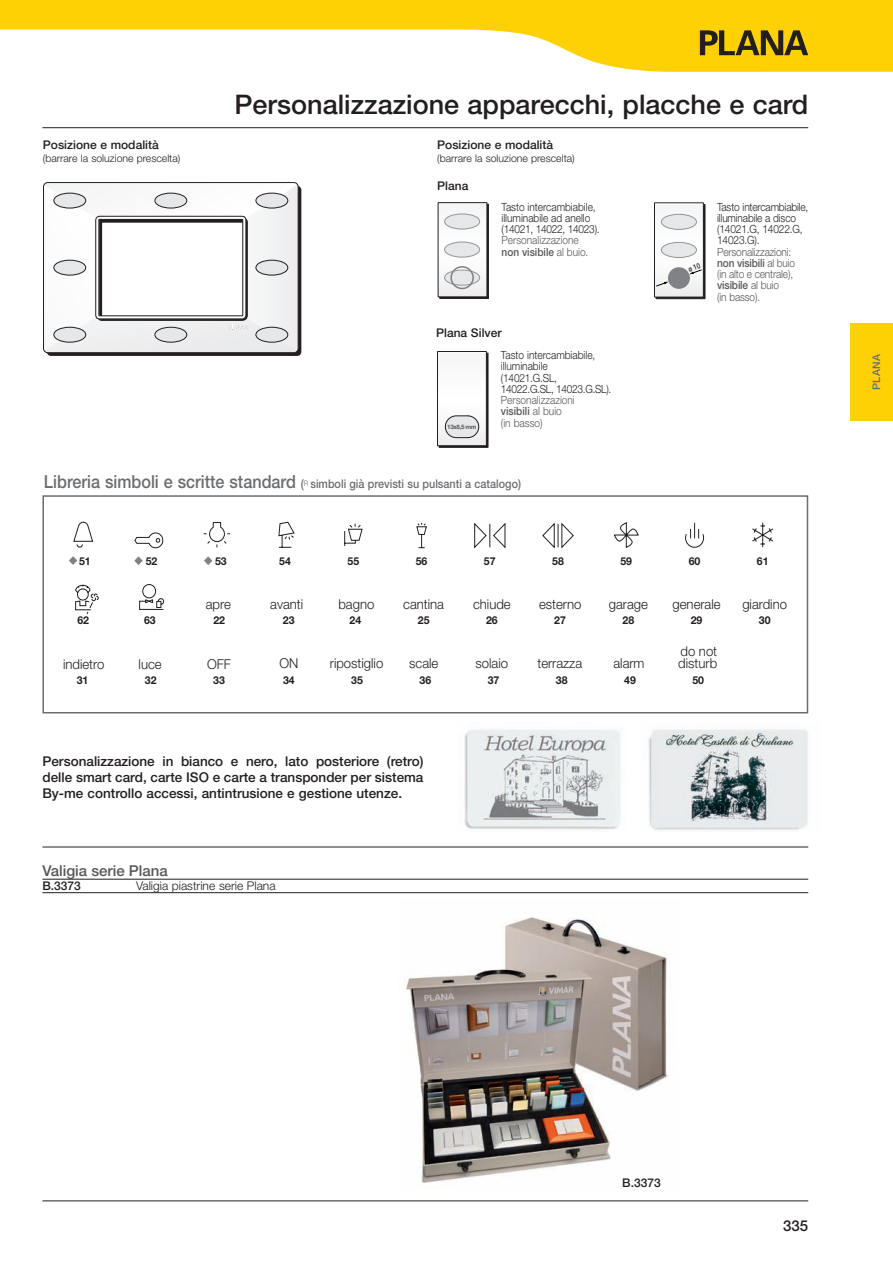
<style>
.page{position:relative;width:893px;height:1263px;background:#fff}
.page>*{position:absolute;margin:0;border:0;box-sizing:border-box;transform-origin:0 0}
.t1{font:500 27px "Helvetica Neue LT Std";color:#231f20}
.t2{font:500 15px "Helvetica Neue LT Std";color:#57585a}
.t3{font:500 15px "Helvetica Neue LT Std";color:#231f20}
.t4{font:500 13.5px/16.2px "Helvetica Neue LT Std";color:#231f20;text-align:justify}
.t5{font:300 13.5px/12.1px "Helvetica Neue LT Std";color:#231f20}
.t6{font:500 12px "Helvetica Neue LT Std";color:#6c6d70;scale:.9 1}
.t7{font:500 12px "Helvetica Neue LT Std";color:#231f20}
.t8{font:300 12px "Helvetica Neue LT Std";color:#231f20}
.t9{font:300 11.25px/11.2px "Helvetica Neue LT Std";letter-spacing:-.015em;color:#231f20;scale:.9 1}
.t10{font:300 11.25px/11.2px "Helvetica Neue LT Std";color:#57585a;scale:.9 1}
.t11{font:700 10.8px "Helvetica Neue LT Std";color:#231f20}
.t12{font:300 10.5px "Helvetica Neue LT Std";color:#231f20}
.t13{font:500 10.5px "Helvetica Neue LT Std";color:#6c6d70}
.t14{font:700 6.15px "Helvetica Neue LT Std";letter-spacing:-.05em;color:#57585a}
.s1{font-weight:500}
.s2{font-size:18px}
.s3{font-weight:300;font-size:7.5px}
</style>
<div class="page">
<svg style="left:0;top:0;width:892px;height:72px;fill:#fed105"></svg>
<hr style="left:42px;top:127px;width:766px;height:1px;background:#231f20">
<hr style="left:42px;top:1200px;width:766px;height:1px;background:#231f20">
<svg style="left:699px;top:30px;width:109px;height:25px;background:#927912"></svg>
<img style="left:405px;top:917px;width:264px;height:266px">
<svg style="left:69px;top:556px;width:8px;height:9px"></svg>
<svg style="left:134px;top:556px;width:9px;height:9px"></svg>
<svg style="left:204px;top:556px;width:8px;height:9px"></svg>
<svg style="left:73px;top:521px;width:91px;height:28px"></svg>
<svg style="left:203px;top:522px;width:28px;height:26px"></svg>
<svg style="left:278px;top:521px;width:495px;height:27px"></svg>
<svg style="left:75px;top:584px;width:89px;height:30px"></svg>
<div style="left:42px;top:495px;width:766px;height:218px;border:2px solid #6c6d70"></div>
<hr style="left:42px;top:878px;width:766px;height:1px;background:#231f20">
<hr style="left:42px;top:892px;width:766px;height:1px;background:#231f20">
<hr style="left:42px;top:846px;width:766px;height:1px;background:#231f20">
<img style="left:464px;top:729px;width:156px;height:101px">
<img style="left:648px;top:729px;width:160px;height:101px">
<div style="left:439px;top:204px;width:50px;height:95px;border:1px solid #231f20"></div>
<svg style="left:439px;top:204px;width:46px;height:91px"></svg>
<div style="left:437px;top:202px;width:50px;height:95px;border:1px solid #231f20"></div>
<div style="left:444px;top:242px;width:35px;height:15px;background:#e6e7e9;border-radius:50%"></div>
<div style="left:444px;top:242px;width:36px;height:15px;border:1px solid #939598;border-radius:50%"></div>
<div style="left:444px;top:270px;width:35px;height:15px;background:#e6e7e9;border-radius:50%"></div>
<div style="left:444px;top:270px;width:36px;height:15px;border:1px solid #939598;border-radius:50%"></div>
<div style="left:450px;top:266px;width:24px;height:23px;border:2px solid #808285;border-radius:50%"></div>
<div style="left:444px;top:214px;width:35px;height:15px;background:#e6e7e9;border-radius:50%"></div>
<div style="left:444px;top:214px;width:36px;height:15px;border:1px solid #939598;border-radius:50%"></div>
<div style="left:655px;top:204px;width:50px;height:95px;border:1px solid #231f20"></div>
<svg style="left:44px;top:182px;width:257px;height:174px"></svg>
<div style="left:95px;top:216px;width:151px;height:103px;border:1px solid #231f20;border-radius:4px"></div>
<div style="left:98px;top:219px;width:145px;height:97px;border:1px solid #231f20"></div>
<div style="left:155px;top:327px;width:32px;height:15px;background:#e6e7e9;border-radius:50%"></div>
<div style="left:155px;top:327px;width:32px;height:15px;border:1px solid #231f20;border-radius:50%"></div>
<div style="left:155px;top:193px;width:32px;height:15px;background:#e6e7e9;border-radius:50%"></div>
<div style="left:155px;top:193px;width:32px;height:15px;border:1px solid #231f20;border-radius:50%"></div>
<div style="left:54px;top:260px;width:32px;height:15px;background:#e6e7e9;border-radius:50%"></div>
<div style="left:54px;top:260px;width:32px;height:15px;border:1px solid #231f20;border-radius:50%"></div>
<div style="left:54px;top:327px;width:32px;height:15px;background:#e6e7e9;border-radius:50%"></div>
<div style="left:54px;top:327px;width:32px;height:15px;border:1px solid #231f20;border-radius:50%"></div>
<div style="left:54px;top:193px;width:32px;height:15px;background:#e6e7e9;border-radius:50%"></div>
<div style="left:54px;top:193px;width:32px;height:15px;border:1px solid #231f20;border-radius:50%"></div>
<div style="left:256px;top:260px;width:32px;height:15px;background:#e6e7e9;border-radius:50%"></div>
<div style="left:256px;top:260px;width:32px;height:15px;border:1px solid #231f20;border-radius:50%"></div>
<div style="left:256px;top:327px;width:32px;height:15px;background:#e6e7e9;border-radius:50%"></div>
<div style="left:256px;top:327px;width:32px;height:15px;border:1px solid #231f20;border-radius:50%"></div>
<div style="left:256px;top:193px;width:32px;height:15px;background:#e6e7e9;border-radius:50%"></div>
<div style="left:256px;top:193px;width:32px;height:15px;border:1px solid #231f20;border-radius:50%"></div>
<div style="left:439px;top:352px;width:49px;height:95px;border:1px solid #231f20"></div>
<svg style="left:439px;top:353px;width:45px;height:91px"></svg>
<div style="left:437px;top:351px;width:49px;height:95px;border:1px solid #231f20"></div>
<hr style="left:438px;top:352px;width:47px;height:1px;background:#fff">
<div style="left:445px;top:416px;width:33px;height:21px;background:#e6e7e9;border-radius:11px"></div>
<div style="left:445px;top:415px;width:34px;height:23px;border:1px solid #231f20;border-radius:11px"></div>
<div style="left:850px;top:323px;width:42px;height:98px;background:#fed105"></div>
<svg style="left:654px;top:203px;width:49px;height:94px"></svg>
<p class="t7" style="left:43px;top:137px;width:117px">Posizione e modalità</p>
<p class="t12" style="left:43px;top:152px;width:139px">(barrare la soluzione prescelta)</p>
<h1 class="t1" style="left:234px;top:88px;width:575px">Personalizzazione apparecchi, placche e card</h1>
<p class="t7" style="left:437px;top:137px;width:117px">Posizione e modalità</p>
<p class="t12" style="left:437px;top:152px;width:139px">(barrare la soluzione prescelta)</p>
<p class="t7" style="left:437px;top:179px;width:33px">Plana</p>
<p class="t9" style="left:501px;top:201px;width:110px">Tasto intercambiabile, illuminabile ad anello (14021, 14022, 14023).</p>
<p class="t10" style="left:501px;top:234px;width:98px">Personalizzazione <span class="s1">non visibile</span> al buio.</p>
<p class="t7" style="left:436px;top:326px;width:67px">Plana Silver</p>
<p class="t14" style="left:447px;top:423px;width:31px">13x8,5 mm</p>
<p class="t9" style="left:501px;top:349px;width:124px">Tasto intercambiabile, illuminabile<br>(14021.G.SL,<br>14022.G.SL, 14023.G.SL).</p>
<p class="t10" style="left:501px;top:394px;width:84px">Personalizzazioni <span class="s1">visibili</span> al buio<br>(in basso)</p>
<p class="t9" style="left:717px;top:201px;width:103px">Tasto intercambiabile, illuminabile a disco (14021.G, 14022.G,<br>14023.G).</p>
<p class="t10" style="left:717px;top:246px;width:88px">Personalizzazioni: <span class="s1">non visibili</span> al buio (in alto e centrale), <span class="s1">visibile</span> al buio<br>(in basso).</p>
<p class="t6" style="left:44px;top:476px;width:531px"><span class="s2">Libreria simboli e scritte standard</span> (<span class="s3">R</span> simboli già previsti su pulsanti a catalogo)</p>
<p class="t11" style="left:79px;top:554px;width:13px">51</p>
<p class="t11" style="left:146px;top:554px;width:13px">52</p>
<p class="t11" style="left:215px;top:554px;width:13px">53</p>
<p class="t5" style="left:206px;top:597px;width:27px">apre</p>
<p class="t5" style="left:539px;top:597px;width:44px">esterno</p>
<p class="t5" style="left:742px;top:597px;width:46px">giardino</p>
<p class="t11" style="left:279px;top:554px;width:13px">54</p>
<p class="t11" style="left:347px;top:554px;width:13px">55</p>
<p class="t11" style="left:416px;top:554px;width:13px">56</p>
<p class="t11" style="left:484px;top:554px;width:13px">57</p>
<p class="t11" style="left:552px;top:554px;width:13px">58</p>
<p class="t11" style="left:620px;top:554px;width:13px">59</p>
<p class="t11" style="left:688px;top:554px;width:13px">60</p>
<p class="t11" style="left:756px;top:554px;width:13px">61</p>
<p class="t5" style="left:270px;top:597px;width:35px">avanti</p>
<p class="t5" style="left:338px;top:597px;width:37px">bagno</p>
<p class="t5" style="left:403px;top:597px;width:42px">cantina</p>
<p class="t5" style="left:473px;top:597px;width:39px">chiude</p>
<p class="t5" style="left:672px;top:597px;width:50px">generale</p>
<p class="t5" style="left:608px;top:597px;width:41px">garage</p>
<p class="t11" style="left:77px;top:613px;width:13px">62</p>
<p class="t11" style="left:144px;top:613px;width:13px">63</p>
<p class="t11" style="left:213px;top:613px;width:13px">22</p>
<p class="t11" style="left:283px;top:613px;width:13px">23</p>
<p class="t11" style="left:349px;top:613px;width:13px">24</p>
<p class="t11" style="left:418px;top:613px;width:13px">25</p>
<p class="t11" style="left:486px;top:613px;width:13px">26</p>
<p class="t11" style="left:554px;top:613px;width:13px">27</p>
<p class="t11" style="left:622px;top:613px;width:13px">28</p>
<p class="t11" style="left:690px;top:613px;width:13px">29</p>
<p class="t11" style="left:759px;top:613px;width:13px">30</p>
<p class="t5" style="left:63px;top:657px;width:43px">indietro</p>
<p class="t5" style="left:139px;top:658px;width:25px">luce</p>
<p class="t5" style="left:207px;top:657px;width:25px">OFF</p>
<p class="t5" style="left:279px;top:657px;width:20px">ON</p>
<p class="t5" style="left:330px;top:657px;width:55px">ripostiglio</p>
<p class="t5" style="left:409px;top:657px;width:31px">scale</p>
<p class="t5" style="left:475px;top:657px;width:34px">solaio</p>
<p class="t5" style="left:537px;top:657px;width:46px">terrazza</p>
<p class="t5" style="left:613px;top:657px;width:33px">alarm</p>
<p class="t5" style="left:678px;top:645px;width:40px">do not disturb</p>
<p class="t11" style="left:77px;top:673px;width:13px">31</p>
<p class="t11" style="left:145px;top:673px;width:13px">32</p>
<p class="t11" style="left:213px;top:673px;width:13px">33</p>
<p class="t11" style="left:283px;top:673px;width:13px">34</p>
<p class="t11" style="left:351px;top:673px;width:13px">35</p>
<p class="t11" style="left:419px;top:673px;width:13px">36</p>
<p class="t11" style="left:487px;top:673px;width:13px">37</p>
<p class="t11" style="left:556px;top:673px;width:13px">38</p>
<p class="t11" style="left:624px;top:673px;width:13px">49</p>
<p class="t11" style="left:692px;top:673px;width:13px">50</p>
<p class="t4" style="left:42px;top:752px;width:382px">Personalizzazione in bianco e nero, lato posteriore (retro) delle smart card, carte ISO e carte a transponder per sistema By-me controllo accessi, antintrusione e gestione utenze.</p>
<h2 class="t2" style="left:42px;top:861px;width:127px">Valigia serie Plana</h2>
<p class="t7" style="left:42px;top:878px;width:40px">B.3373</p>
<p class="t8" style="left:136px;top:878px;width:141px">Valigia piastrine serie Plana</p>
<p class="t13" style="left:870px;top:390px;width:37px;rotate:-90deg">PLANA</p>
<p class="t7" style="left:622px;top:1174px;width:40px">B.3373</p>
<h2 class="t3" style="left:783px;top:1216px;width:27px">335</h2>
</div>
